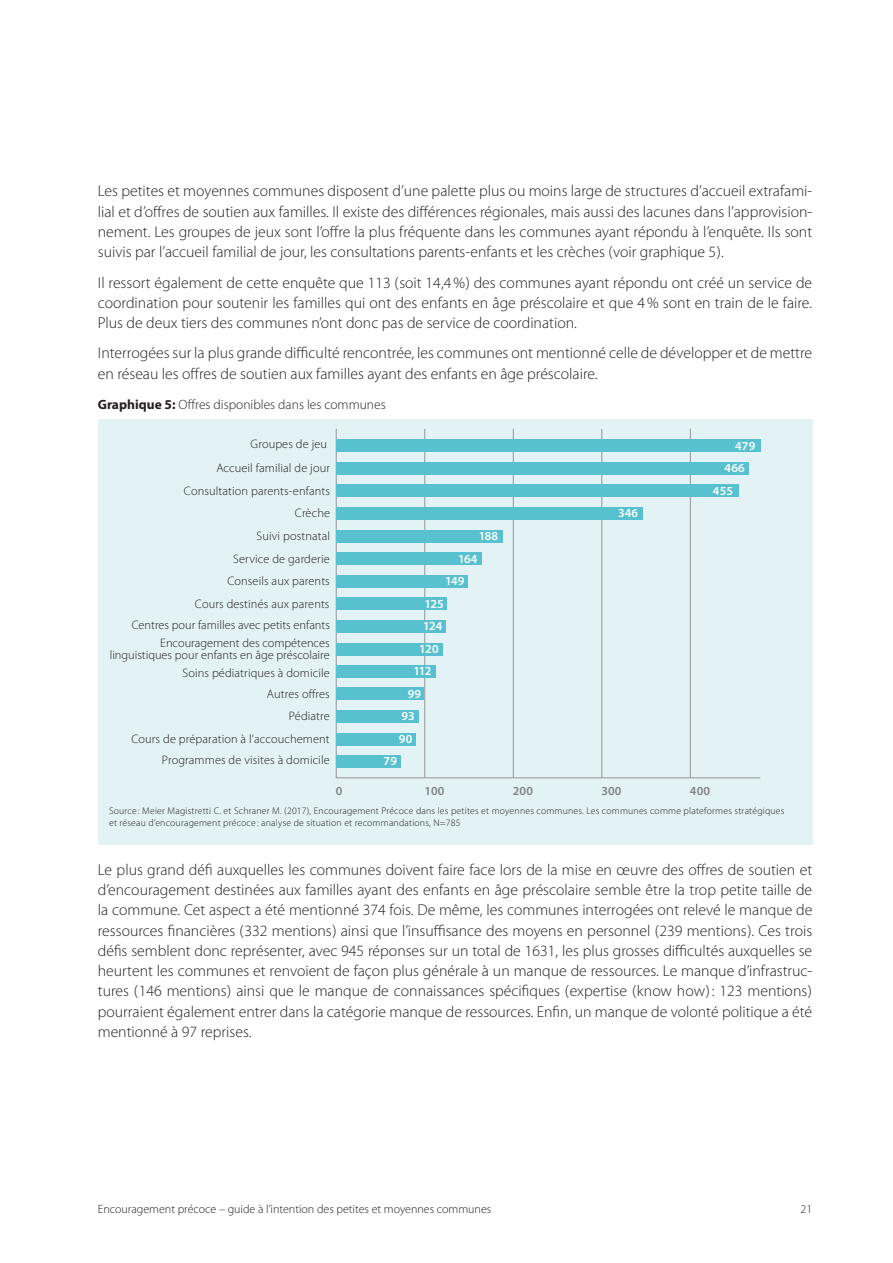
<style>
.page{position:relative;width:893px;height:1263px;background:#fff}
.page>*{position:absolute;margin:0;border:0;box-sizing:border-box;transform-origin:0 0}
.t1{font:300 15.75px/20.2px "Myriad Pro";color:#231f20;text-align:justify}
.t2{font:300 13.5px "Myriad Pro";color:#231f20}
.t3{font:300 12.3px/12px "Myriad Pro";letter-spacing:.01em;color:#231f20;text-align:right}
.t4{font:600 12.3px "Myriad Pro";letter-spacing:.01em;color:#fff}
.t5{font:600 12.3px "Myriad Pro";letter-spacing:.01em;color:#808285}
.t6{font:300 12px "Myriad Pro";color:#231f20}
.t7{font:300 9.75px/11.7px "Myriad Pro";letter-spacing:.02em;color:#231f20}
.s1{font-weight:700}
</style>
<div class="page">
<div style="left:98px;top:419px;width:714px;height:425px;background:#e2f2f5"></div>
<hr style="left:336px;top:777px;width:424px;height:1px;background:#939598">
<hr style="left:336px;top:429px;width:1px;height:349px;background:#939598">
<hr style="left:424px;top:429px;width:1px;height:349px;background:#939598">
<hr style="left:513px;top:429px;width:1px;height:349px;background:#939598">
<hr style="left:601px;top:429px;width:1px;height:349px;background:#939598">
<hr style="left:690px;top:429px;width:1px;height:349px;background:#939598">
<div style="left:336px;top:755px;width:65px;height:13px;background:#58c1cf"></div>
<div style="left:336px;top:733px;width:80px;height:13px;background:#58c1cf"></div>
<div style="left:336px;top:710px;width:83px;height:13px;background:#58c1cf"></div>
<div style="left:336px;top:687px;width:88px;height:13px;background:#58c1cf"></div>
<div style="left:336px;top:643px;width:106px;height:12px;background:#58c1cf"></div>
<div style="left:336px;top:620px;width:110px;height:13px;background:#58c1cf"></div>
<div style="left:336px;top:597px;width:111px;height:13px;background:#58c1cf"></div>
<div style="left:336px;top:575px;width:132px;height:13px;background:#58c1cf"></div>
<div style="left:336px;top:552px;width:145px;height:13px;background:#58c1cf"></div>
<div style="left:336px;top:530px;width:167px;height:13px;background:#58c1cf"></div>
<div style="left:336px;top:507px;width:307px;height:13px;background:#58c1cf"></div>
<div style="left:336px;top:484px;width:403px;height:13px;background:#58c1cf"></div>
<div style="left:336px;top:462px;width:413px;height:13px;background:#58c1cf"></div>
<div style="left:336px;top:439px;width:424px;height:13px;background:#58c1cf"></div>
<div style="left:336px;top:665px;width:99px;height:13px;background:#58c1cf"></div>
<p class="t1" style="left:98px;top:181px;width:716px">Les petites et moyennes communes disposent d’une palette plus ou moins large de structures d’accueil extrafami&shy;lial et d’offres de soutien aux familles. Il existe des différences régionales, mais aussi des lacunes dans l’approvision&shy;nement. Les groupes de jeux sont l’offre la plus fréquente dans les communes ayant répondu à l’enquête. Ils sont suivis par l’accueil familial de jour, les consultations parents-enfants et les crèches (voir graphique 5).</p>
<p class="t1" style="left:98px;top:272px;width:716px">Il ressort également de cette enquête que 113 (soit 14,4%) des communes ayant répondu ont créé un service de coordination pour soutenir les familles qui ont des enfants en âge préscolaire et que 4% sont en train de le faire.<br>Plus de deux tiers des communes n’ont donc pas de service de coordination.</p>
<p class="t1" style="left:98px;top:343px;width:716px">Interrogées sur la plus grande difficulté rencontrée, les communes ont mentionné celle de développer et de mettre en réseau les offres de soutien aux familles ayant des enfants en âge préscolaire.</p>
<p class="t2" style="left:98px;top:397px;width:289px"><span class="s1">Graphique 5:</span> Offres disponibles dans les communes</p>
<p class="t3" style="left:251px;top:438px;width:78px">Groupes de jeu</p>
<p class="t4" style="left:735px;top:439px;width:22px">479</p>
<p class="t3" style="left:216px;top:462px;width:115px">Accueil familial de jour</p>
<p class="t4" style="left:725px;top:461px;width:22px">466</p>
<p class="t3" style="left:184px;top:485px;width:148px">Consultation parents-enfants</p>
<p class="t4" style="left:713px;top:484px;width:22px">455</p>
<p class="t3" style="left:295px;top:507px;width:37px">Crèche</p>
<p class="t4" style="left:618px;top:506px;width:22px">346</p>
<p class="t3" style="left:257px;top:530px;width:75px">Suivi postnatal</p>
<p class="t4" style="left:479px;top:529px;width:21px">188</p>
<p class="t3" style="left:233px;top:553px;width:98px">Service de garderie</p>
<p class="t4" style="left:458px;top:552px;width:21px">164</p>
<p class="t3" style="left:227px;top:575px;width:104px">Conseils aux parents</p>
<p class="t4" style="left:445px;top:574px;width:21px">149</p>
<p class="t3" style="left:195px;top:598px;width:136px">Cours destinés aux parents</p>
<p class="t4" style="left:425px;top:597px;width:21px">125</p>
<p class="t3" style="left:132px;top:619px;width:200px">Centres pour familles avec petits enfants</p>
<p class="t4" style="left:423px;top:619px;width:21px">124</p>
<p class="t3" style="left:110px;top:637px;width:221px">Encouragement des compétences linguistiques pour enfants en âge préscolaire</p>
<p class="t4" style="left:419px;top:642px;width:21px">120</p>
<p class="t3" style="left:182px;top:667px;width:149px">Soins pédiatriques à domicile</p>
<p class="t4" style="left:414px;top:664px;width:19px">112</p>
<p class="t3" style="left:267px;top:688px;width:64px">Autres offres</p>
<p class="t4" style="left:408px;top:687px;width:15px">99</p>
<p class="t3" style="left:289px;top:710px;width:42px">Pédiatre</p>
<p class="t4" style="left:402px;top:709px;width:15px">93</p>
<p class="t3" style="left:131px;top:733px;width:200px">Cours de préparation à l’accouchement</p>
<p class="t4" style="left:399px;top:732px;width:15px">90</p>
<p class="t3" style="left:162px;top:754px;width:169px">Programmes de visites à domicile</p>
<p class="t4" style="left:384px;top:754px;width:15px">79</p>
<p class="t5" style="left:336px;top:784px;width:8px">0</p>
<p class="t5" style="left:424px;top:784px;width:22px">100</p>
<p class="t5" style="left:513px;top:784px;width:22px">200</p>
<p class="t5" style="left:601px;top:784px;width:22px">300</p>
<p class="t5" style="left:690px;top:784px;width:22px">400</p>
<p class="t7" style="left:109px;top:805px;width:677px">Source: Meier Magistretti C. et Schraner M. (2017), Encouragement Précoce dans les petites et moyennes communes. Les communes comme plateformes stratégiques et réseau d’encouragement précoce: analyse de situation et recommandations, N=785</p>
<p class="t1" style="left:98px;top:860px;width:716px">Le plus grand défi auxquelles les communes doivent faire face lors de la mise en œuvre des offres de soutien et d’encouragement destinées aux familles ayant des enfants en âge préscolaire semble être la trop petite taille de la commune. Cet aspect a été mentionné 374 fois. De même, les communes interrogées ont relevé le manque de ressources financières (332 mentions) ainsi que l’insuffisance des moyens en personnel (239 mentions). Ces trois défis semblent donc représenter, avec 945 réponses sur un total de 1631, les plus grosses difficultés auxquelles se heurtent les communes et renvoient de façon plus générale à un manque de ressources. Le manque d’infrastruc&shy;tures (146 mentions) ainsi que le manque de connaissances spécifiques (expertise (know how): 123 mentions) pourraient également entrer dans la catégorie manque de ressources. Enfin, un manque de volonté politique a été mentionné à 97 reprises.</p>
<p class="t6" style="left:98px;top:1202px;width:395px">Encouragement précoce – guide à l’intention des petites et moyennes communes</p>
<p class="t6" style="left:800px;top:1202px;width:13px">21</p>
</div>
